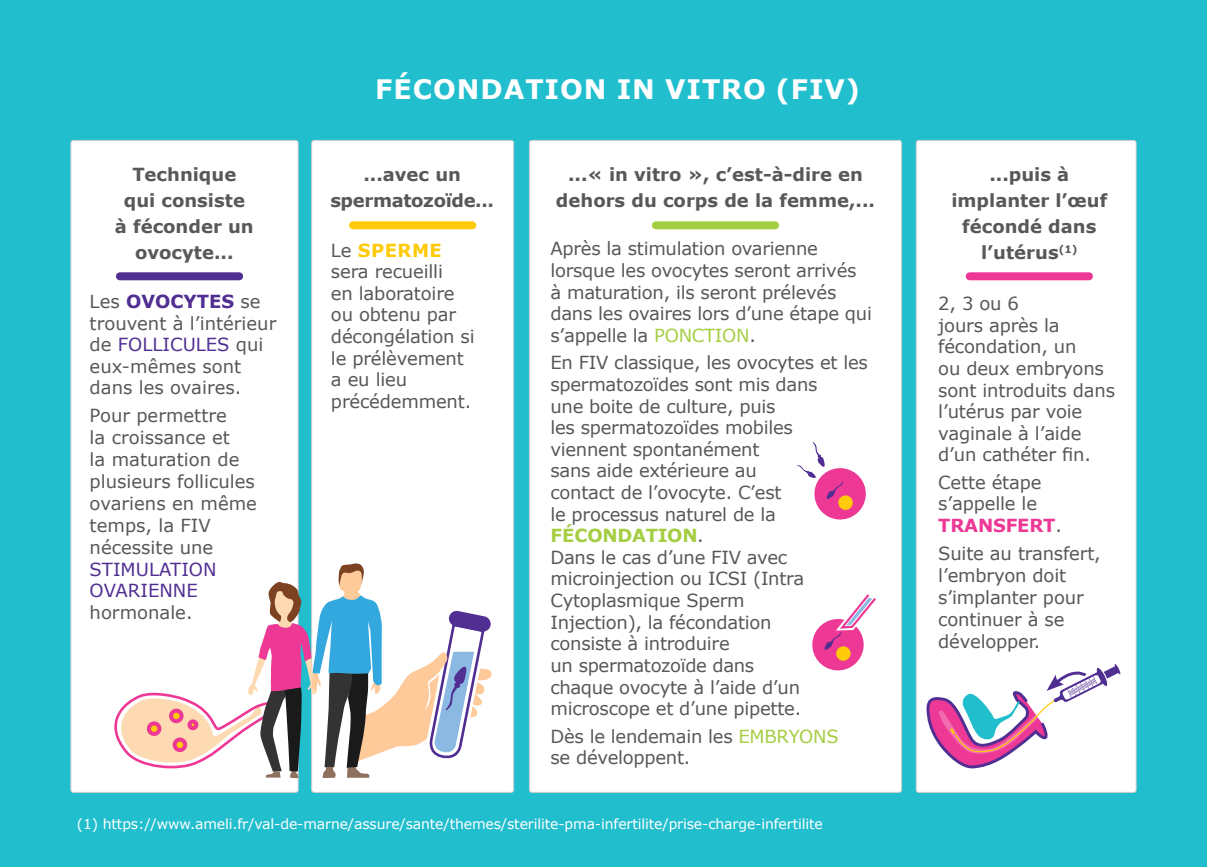
<style>
.page{position:relative;width:1207px;height:867px;background:#fff}
.page>*{position:absolute;margin:0;border:0;box-sizing:border-box;transform-origin:0 0}
.t1{font:700 26.8px "Verdana";letter-spacing:.035em;color:#fff}
.t2{font:18px/21.6px "Verdana";letter-spacing:-.015em;color:#57585a}
.t3{font:700 18px/26px "Verdana";color:#57585a;text-align:center}
.t4{font:700 18px/26px "Verdana";letter-spacing:-.02em;color:#57585a;text-align:center}
.t5{font:14px "Verdana";letter-spacing:-.01em;color:#fff}
.s1{font-weight:700;color:#502e92}
.s2{color:#502e92}
.s3{font-weight:700;color:#feca0a}
.s4{color:#a5ce43}
.s5{font-weight:700;color:#a5ce43}
.s6{font-weight:700;color:#ed3896}
</style>
<div class="page">
<div style="left:0;top:0;width:1207px;height:866px;background:#21bece"></div>
<div style="left:312px;top:140px;width:201px;height:652px;background:#fff;border-radius:3px"></div>
<div style="left:311px;top:140px;width:203px;height:652px;border:1px solid #cccdcf;border-radius:3px"></div>
<div style="left:916px;top:140px;width:220px;height:652px;background:#fff;border-radius:3px"></div>
<div style="left:915px;top:140px;width:221px;height:652px;border:1px solid #cccdcf;border-radius:3px"></div>
<div style="left:529px;top:140px;width:372px;height:652px;background:#fff;border-radius:3px"></div>
<div style="left:71px;top:140px;width:227px;height:652px;background:#fff;border-radius:3px"></div>
<div style="left:70px;top:140px;width:229px;height:652px;border:1px solid #cccdcf;border-radius:3px"></div>
<div style="left:120px;top:272px;width:119px;height:8px;background:#502e92"></div>
<div style="left:353px;top:221px;width:119px;height:8px;background:#feca0a"></div>
<div style="left:656px;top:221px;width:119px;height:8px;background:#a5ce43"></div>
<div style="left:969px;top:272px;width:120px;height:8px;background:#ed3896"></div>
<svg style="left:114px;top:563px;width:378px;height:215px"></svg>
<svg style="left:926px;top:664px;width:194px;height:105px"></svg>
<svg style="left:812px;top:594px;width:64px;height:77px"></svg>
<svg style="left:835px;top:646px;width:16px;height:15px"></svg>
<svg style="left:797px;top:442px;width:69px;height:78px"></svg>
<p class="t3" style="left:115px;top:161px;width:140px">Technique qui consiste<br>à féconder un ovocyte...</p>
<p class="t2" style="left:90px;top:290px;width:188px">Les <span class="s1">OVOCYTES</span> se trouvent à l’intérieur de <span class="s2">FOLLICULES</span> qui eux-mêmes sont dans les ovaires.</p>
<p class="t2" style="left:90px;top:404px;width:169px">Pour permettre<br>la croissance et<br>la maturation de plusieurs follicules ovariens en même temps, la FIV nécessite une<br><span class="s2">STIMULATION<br>OVARIENNE </span>hormonale.</p>
<p class="t1" style="left:375px;top:71px;width:486px">FÉCONDATION IN VITRO (FIV)</p>
<p class="t4" style="left:330px;top:161px;width:165px">...avec un spermatozoïde...</p>
<p class="t2" style="left:331px;top:239px;width:145px">Le <span class="s3">SPERME </span>sera recueilli<br>en laboratoire ou obtenu par décongélation si le prélèvement a eu lieu précédemment.</p>
<p class="t3" style="left:556px;top:161px;width:320px">...« in vitro », c’est-à-dire en dehors du corps de la femme,...</p>
<p class="t2" style="left:550px;top:238px;width:323px">Après la stimulation ovarienne lorsque les ovocytes seront arrivés<br>à maturation, ils seront prélevés dans les ovaires lors d’une étape qui s’appelle la <span class="s4">PONCTION</span>.</p>
<p class="t2" style="left:550px;top:351px;width:319px">En FIV classique, les ovocytes et les spermatozoïdes sont mis dans<br>une boite de culture, puis<br>les spermatozoïdes mobiles viennent spontanément<br>sans aide extérieure au<br>contact de l’ovocyte. C’est<br>le processus naturel de la<br><span class="s5">FÉCONDATION</span>.<br>Dans le cas d’une FIV avec microinjection ou ICSI (Intra<br>Cytoplasmique Sperm<br>Injection), la fécondation<br>consiste à introduire<br>un spermatozoïde dans<br>chaque ovocyte à l’aide d’un microscope et d’une pipette.</p>
<p class="t2" style="left:550px;top:724px;width:290px">Dès le lendemain les <span class="s4">EMBRYONS </span>se développent.</p>
<p class="t5" style="left:77px;top:813px;width:747px">(1) https://www.ameli.fr/val-de-marne/assure/sante/themes/sterilite-pma-infertilite/prise-charge-infertilite</p>
<p class="t3" style="left:951px;top:161px;width:157px">...puis à implanter l’œuf fécondé dans l’utérus<sup>(1)</sup></p>
<p class="t2" style="left:938px;top:292px;width:178px">2, 3 ou 6<br>jours après la fécondation, un<br>ou deux embryons sont introduits dans l’utérus par voie vaginale à l’aide d’un cathéter fin.</p>
<p class="t2" style="left:938px;top:471px;width:125px">Cette étape s’appelle le<br><span class="s6">TRANSFERT</span>.</p>
<p class="t2" style="left:938px;top:542px;width:164px">Suite au transfert, l’embryon doit s’implanter pour continuer à se développer.</p>
</div>
